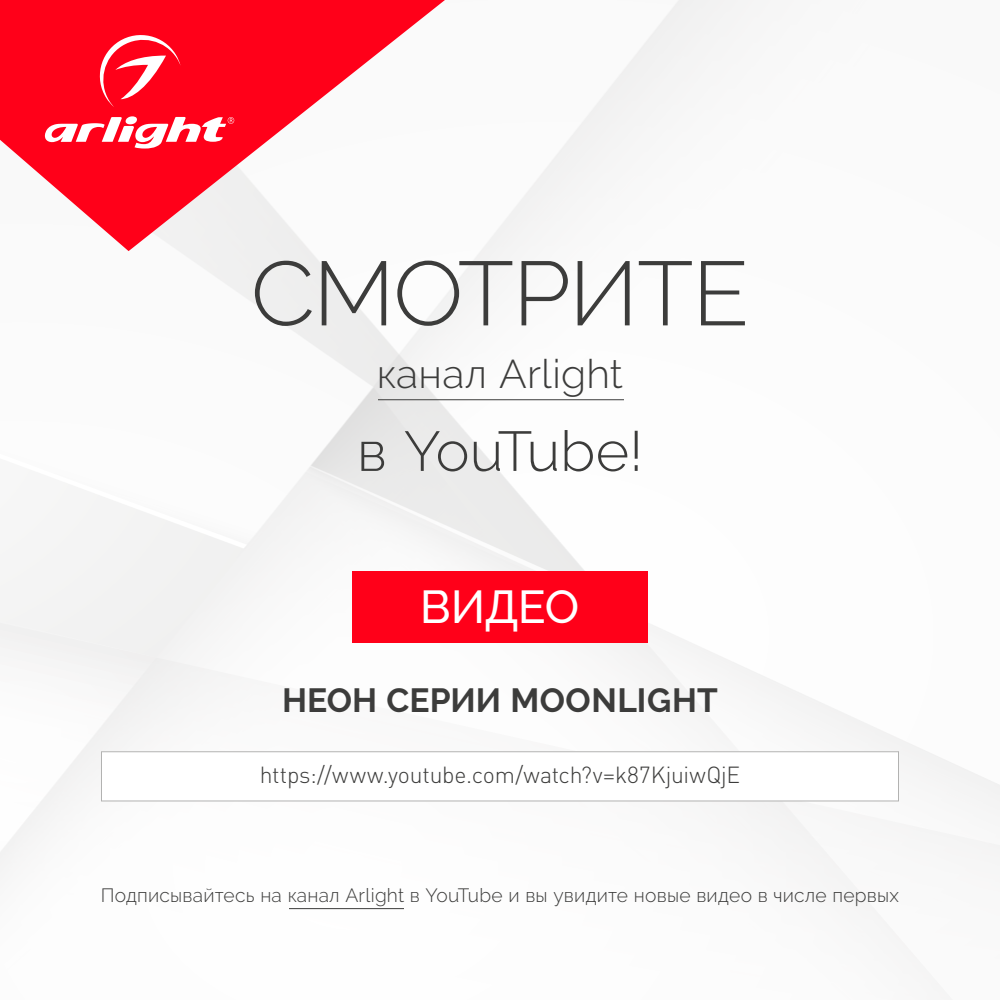
<style>
.page{position:relative;width:1000px;height:1000px;background:#fff}
.page>*{position:absolute;margin:0;border:0;box-sizing:border-box;transform-origin:0 0}
.t1{font:300 90.6px "Raleway";letter-spacing:-.015em;color:#3c3c3b}
.t2{font:300 56px "Raleway";letter-spacing:-.045em;color:#3c3c3b}
.t3{font:500 46px "Raleway";letter-spacing:-.01em;color:#fff}
.t4{font:300 40px "Raleway";letter-spacing:.005em;color:#3c3c3b}
.t5{font:700 33.4px "Raleway";letter-spacing:.005em;color:#3c3c3b}
.t6{font:300 23px "DIN Pro";letter-spacing:-.005em;color:#3c3c3b}
.t7{font:300 19.2px "Raleway";letter-spacing:.015em;color:#3c3c3b}
</style>
<div class="page">
<img style="left:0;top:0;width:1000px;height:985px">
<svg style="left:0;top:0;width:445px;height:251px;fill:#ff0019"></svg>
<svg style="left:41px;top:116px;width:193px;height:36px"></svg>
<svg style="left:94px;top:29px;width:87px;height:78px;background:#ff2b40"></svg>
<div style="left:102px;top:752px;width:797px;height:49px;background:#fff"></div>
<div style="left:101px;top:751px;width:798px;height:50px;border:1px solid #b2b2b1"></div>
<div style="left:352px;top:571px;width:296px;height:71px;background:#ff0019"></div>
<hr style="left:378px;top:399px;width:246px;height:1px;background:#3c3c3b">
<hr style="left:289px;top:908px;width:115px;height:1px;background:#3c3c3b">
<h1 class="t1" style="left:251px;top:241px;width:500px">СМОТРИТЕ</h1>
<h3 class="t4" style="left:377px;top:350px;width:248px">канал Arlight</h3>
<h2 class="t2" style="left:357px;top:418px;width:288px">в YouTube!</h2>
<h3 class="t3" style="left:421px;top:580px;width:160px">ВИДЕО</h3>
<h3 class="t5" style="left:282px;top:682px;width:437px">НЕОН СЕРИИ MOONLIGHT</h3>
<p class="t6" style="left:260px;top:764px;width:482px">https://www.youtube.com/watch?v=k87KjuiwQjE</p>
<p class="t7" style="left:101px;top:884px;width:800px">Подписывайтесь на канал Arlight в YouTube и вы увидите новые видео в числе первых</p>
</div>
